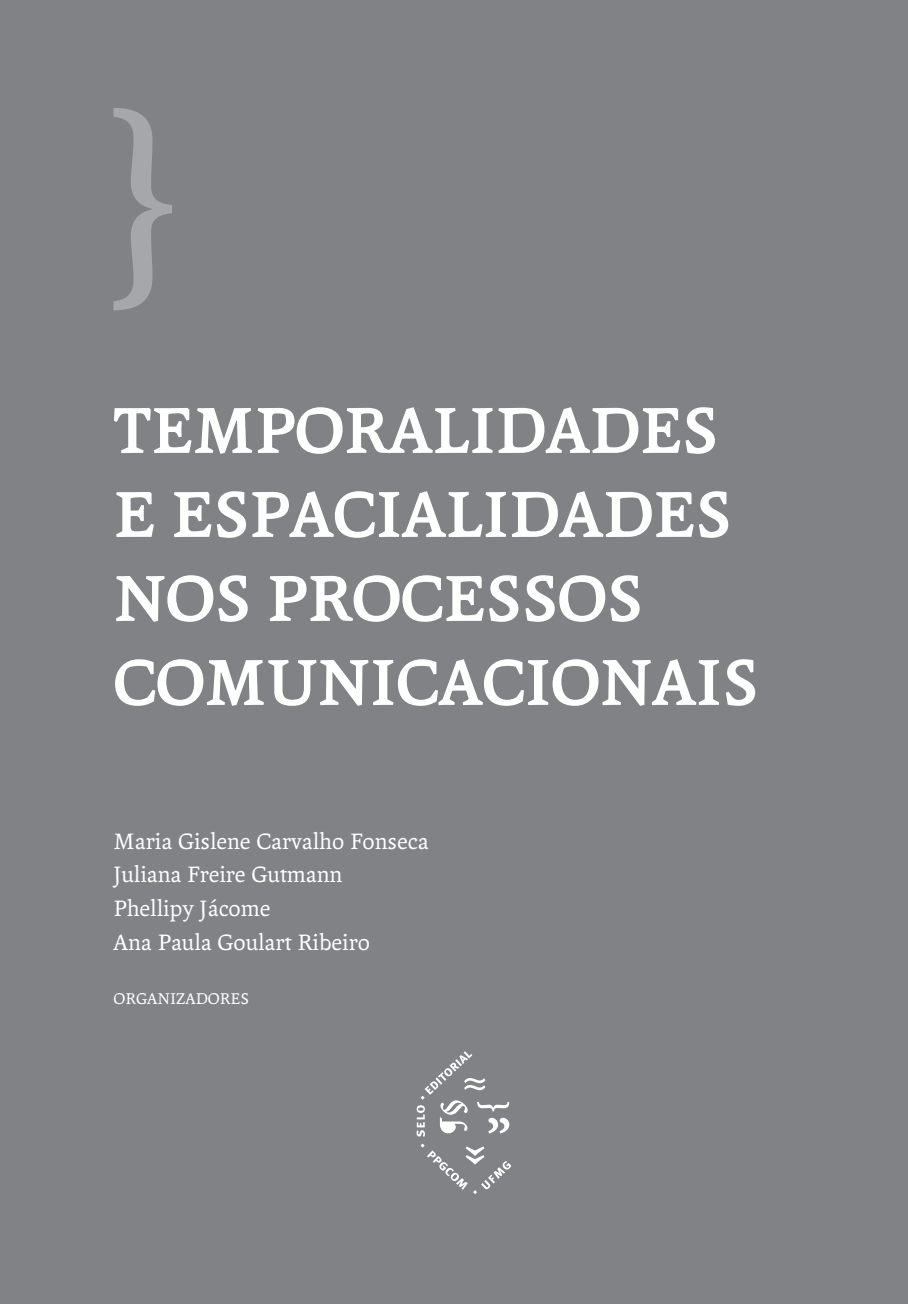
<style>
.page{position:relative;width:908px;height:1304px;background:#fff}
.page>*{position:absolute;margin:0;border:0;box-sizing:border-box;transform-origin:0 0}
.t1{font:700 70px/84px "Andralis NDSC";color:#fff}
.t2{font:24px/33.6px "Andralis ND Os F";color:#fff}
.t3{font:16.8px "Andralis ND Os F";color:#fff}
</style>
<div class="page">
<div style="left:0;top:0;width:907px;height:1304px;background:#808285"></div>
<svg style="left:113px;top:108px;width:59px;height:202px"></svg>
<svg style="left:416px;top:1051px;width:93px;height:86px"></svg>
<svg style="left:420px;top:1144px;width:91px;height:50px"></svg>
<h1 class="t1" style="left:113px;top:390px;width:646px">TEMPORALIDADES<br>E ESPACIALIDADES<br>NOS PROCESSOS<br>COMUNICACIONAIS</h1>
<p class="t2" style="left:113px;top:825px;width:316px">Maria Gislene Carvalho Fonseca<br>Juliana Freire Gutmann<br>Phellipy Jácome<br>Ana Paula Goulart Ribeiro</p>
<p class="t3" style="left:113px;top:990px;width:137px">ORGANIZADORES</p>
</div>
